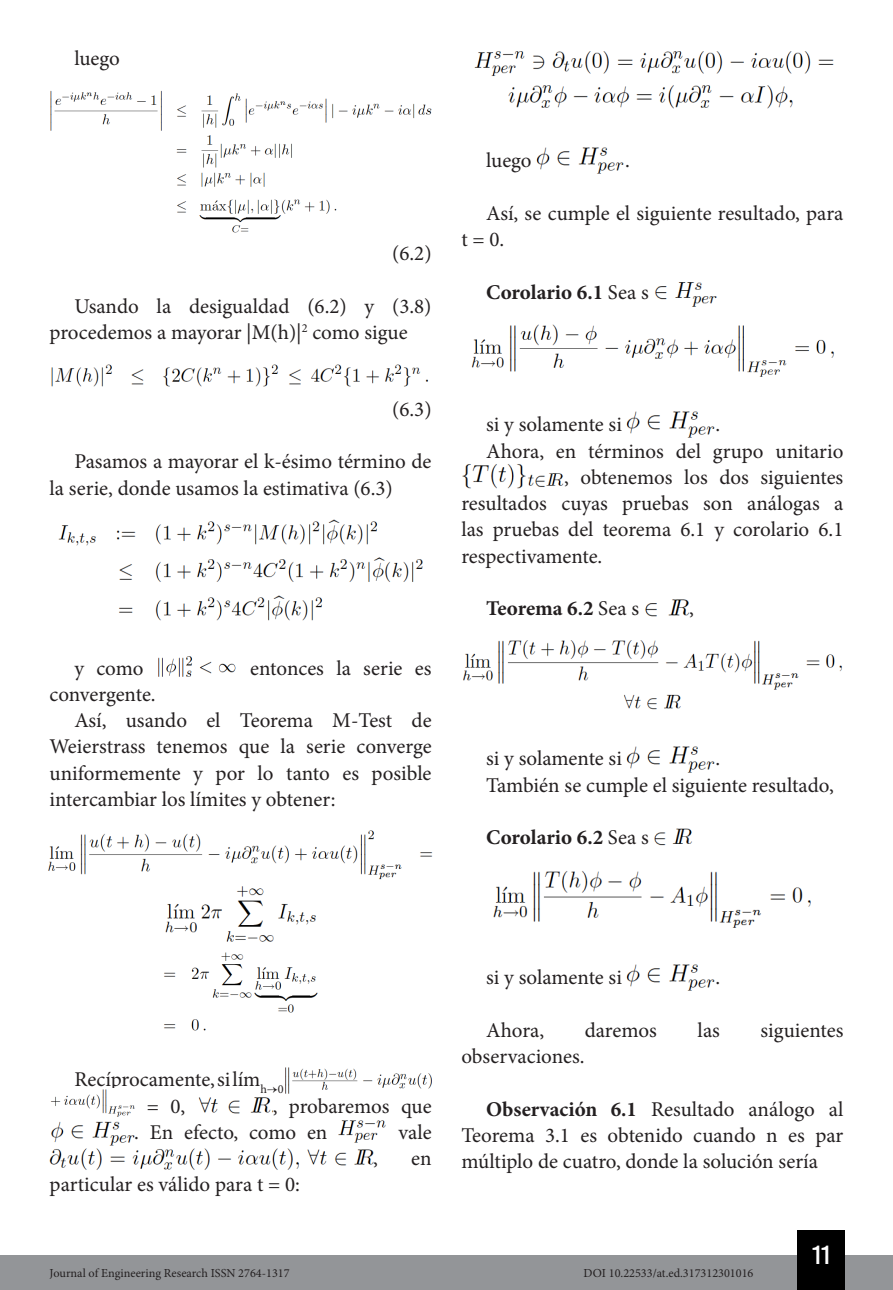
<style>
.page{position:relative;width:893px;height:1290px;background:#fff}
.page>*{position:absolute;margin:0;border:0;box-sizing:border-box;transform-origin:0 0}
.t1{font:26.25px "Bebas Kai";color:#fff}
.TXT{font:21px/26.2px "Minion Pro";color:#231f20}
.TXT-2{font:700 21px "Minion Pro";letter-spacing:-.005em;color:#231f20}
.t2{font:12.25px "Minion Pro";color:#231f20}
.s1{font-weight:400}
.s2{font-weight:700}
</style>
<div class="page">
<div style="left:0;top:1255px;width:893px;height:35px;background:#939598"></div>
<div style="left:797px;top:1230px;width:48px;height:60px;background:#000"></div>
<img style="left:50px;top:90px;width:382px;height:143px">
<img style="left:51px;top:364px;width:378px;height:23px">
<img style="left:58px;top:519px;width:365px;height:102px">
<img style="left:158px;top:656px;width:78px;height:21px">
<img style="left:48px;top:830px;width:385px;height:50px">
<img style="left:165px;top:886px;width:151px;height:56px">
<img style="left:164px;top:952px;width:154px;height:79px">
<img style="left:286px;top:1067px;width:146px;height:27px">
<img style="left:50px;top:1089px;width:85px;height:28px">
<img style="left:198px;top:1097px;width:75px;height:17px">
<img style="left:51px;top:1121px;width:83px;height:25px">
<img style="left:338px;top:1120px;width:48px;height:23px">
<img style="left:50px;top:1148px;width:323px;height:22px">
<img style="left:474px;top:51px;width:359px;height:25px">
<img style="left:508px;top:85px;width:285px;height:24px">
<img style="left:536px;top:147px;width:88px;height:27px">
<img style="left:655px;top:282px;width:62px;height:25px">
<img style="left:471px;top:324px;width:364px;height:53px">
<img style="left:627px;top:411px;width:88px;height:27px">
<img style="left:462px;top:464px;width:102px;height:25px">
<img style="left:645px;top:599px;width:44px;height:18px">
<img style="left:463px;top:640px;width:379px;height:50px">
<img style="left:623px;top:694px;width:58px;height:16px">
<img style="left:627px;top:746px;width:88px;height:27px">
<img style="left:654px;top:828px;width:38px;height:18px">
<img style="left:493px;top:871px;width:318px;height:57px">
<img style="left:627px;top:964px;width:88px;height:27px">
<p class="TXT" style="left:74px;top:45px;width:47px">luego</p>
<p class="TXT" style="left:392px;top:240px;width:41px">(6.2)</p>
<p class="TXT" style="left:50px;top:293px;width:383px;text-indent:25px">Usando la desigualdad (6.2) y (3.8) procedemos a mayorar |M(h)|<sup>2</sup> como sigue</p>
<p class="TXT" style="left:392px;top:396px;width:41px">(6.3)</p>
<p class="TXT" style="left:50px;top:448px;width:383px;text-indent:25px">Pasamos a mayorar el k-ésimo término de la serie, donde usamos la estimativa (6.3)</p>
<p class="TXT" style="left:74px;top:655px;width:71px">y como</p>
<p class="TXT" style="left:250px;top:655px;width:183px">entonces la serie es</p>
<p class="TXT" style="left:50px;top:681px;width:107px">convergente.</p>
<p class="TXT" style="left:50px;top:707px;width:383px;text-align:justify;text-indent:25px">Así, usando el Teorema M-Test de Weierstrass tenemos que la serie converge uniformemente y por lo tanto es posible intercambiar los límites y obtener:</p>
<p class="TXT" style="left:486px;top:148px;width:47px">luego</p>
<p class="TXT" style="left:625px;top:148px;width:6px">.</p>
<p class="TXT" style="left:461px;top:200px;width:383px;text-indent:25px">Así, se cumple el siguiente resultado, para t = 0.</p>
<p class="TXT-2" style="left:486px;top:277px;width:164px">Corolario 6.1 <span class="s1">Sea s</span></p>
<p class="TXT" style="left:486px;top:412px;width:137px">si y solamente si</p>
<p class="TXT" style="left:715px;top:412px;width:6px">.</p>
<p class="TXT" style="left:486px;top:438px;width:359px">Ahora, en términos del grupo unitario</p>
<p class="TXT" style="left:564px;top:464px;width:281px">, obtenemos los dos siguientes</p>
<p class="TXT" style="left:461px;top:490px;width:384px">resultados cuyas pruebas son análogas a</p>
<p class="TXT" style="left:461px;top:517px;width:384px">las pruebas del teorema 6.1 y corolario 6.1</p>
<p class="TXT" style="left:461px;top:543px;width:143px">respectivamente.</p>
<p class="TXT-2" style="left:486px;top:594px;width:155px">Teorema 6.2 <span class="s1">Sea s</span></p>
<p class="TXT" style="left:689px;top:595px;width:6px">,</p>
<p class="TXT" style="left:486px;top:746px;width:137px">si y solamente si</p>
<p class="TXT" style="left:715px;top:746px;width:6px">.</p>
<p class="TXT" style="left:486px;top:772px;width:349px">También se cumple el siguiente resultado,</p>
<p class="TXT-2" style="left:486px;top:823px;width:164px">Corolario 6.2 <span class="s1">Sea s</span></p>
<p class="TXT" style="left:147px;top:1066px;width:138px;text-indent:-73px">Recíprocamente, si lím<sub>h→0 </sub>= 0,</p>
<p class="TXT" style="left:134px;top:1093px;width:299px;text-indent:138px">, probaremos que . En efecto, como en</p>
<p class="TXT" style="left:398px;top:1119px;width:35px">vale</p>
<p class="TXT" style="left:50px;top:1171px;width:252px">particular es válido para t = 0:</p>
<p class="TXT" style="left:373px;top:1145px;width:6px">,</p>
<p class="TXT" style="left:411px;top:1145px;width:22px">en</p>
<p class="TXT" style="left:486px;top:964px;width:137px">si y solamente si</p>
<p class="TXT" style="left:715px;top:964px;width:6px">.</p>
<p class="TXT" style="left:486px;top:1017px;width:59px">Ahora,</p>
<p class="TXT" style="left:585px;top:1017px;width:74px">daremos</p>
<p class="TXT" style="left:698px;top:1017px;width:24px">las</p>
<p class="TXT" style="left:760px;top:1017px;width:84px">siguientes</p>
<p class="TXT" style="left:461px;top:1043px;width:125px">observaciones.</p>
<p class="TXT" style="left:461px;top:1096px;width:383px;text-align:justify;text-indent:25px"><span class="s2">Observación 6.1</span> Resultado análogo al Teorema 3.1 es obtenido cuando n es par múltiplo de cuatro, donde la solución sería</p>
<p class="t1" style="left:812px;top:1241px;width:19px">11</p>
<p class="t2" style="left:50px;top:1265px;width:242px">Journal of Engineering Research ISSN 2764-1317</p>
<p class="t2" style="left:584px;top:1265px;width:171px">DOI 10.22533/at.ed.317312301016</p>
</div>
